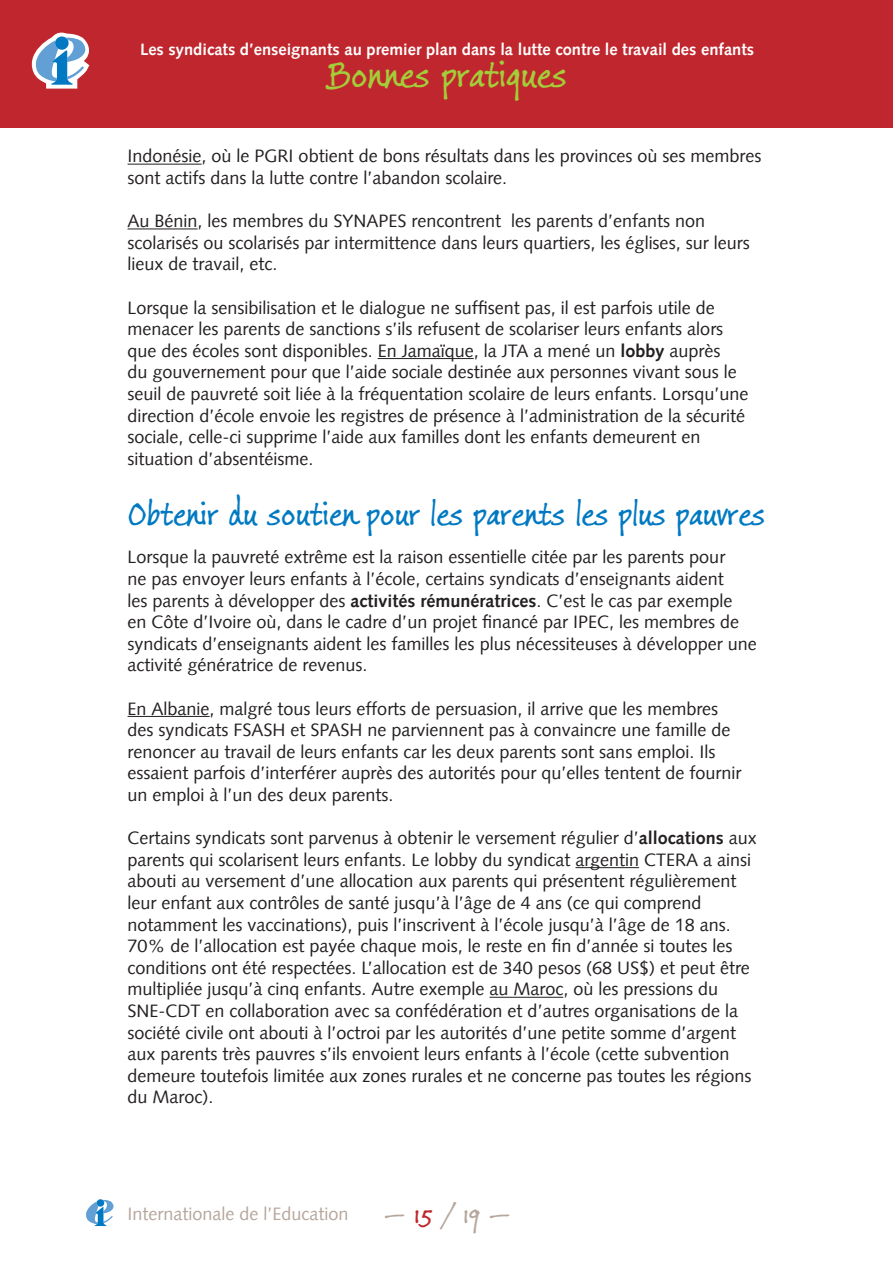
<style>
.page{position:relative;width:893px;height:1263px;background:#fff}
.page>*{position:absolute;margin:0;border:0;box-sizing:border-box;transform-origin:0 0}
.t1{font:40.5px "Jimmy Crack Corn Pro";color:#a3cd39}
.Header_2{font:36px "Jimmy Crack Corn Pro";color:#0079c2}
.Text{font:18px/21.6px "Syntax LT";color:#231f20}
.t2{font:18px "Syntax LT";color:#b6a69c}
.t3{font:700 16.5px "Syntax LT";color:#fff}
.s1{font-weight:700}
.s2{font-family:"Jimmy Crack Corn Pro";font-size:30px}
.s3{font-family:"Jimmy Crack Corn Pro";font-size:30px;color:#c0262d}
</style>
<div class="page">
<div style="left:0;top:0;width:893px;height:128px;background:#c0262d"></div>
<svg style="left:31px;top:32px;width:59px;height:57px"></svg>
<svg style="left:86px;top:1199px;width:28px;height:27px"></svg>
<hr style="left:128px;top:164px;width:74px;height:1px;background:#231f20">
<hr style="left:128px;top:228px;width:70px;height:1px;background:#231f20">
<hr style="left:378px;top:358px;width:96px;height:1px;background:#231f20">
<hr style="left:128px;top:716px;width:82px;height:1px;background:#231f20">
<hr style="left:575px;top:867px;width:64px;height:1px;background:#231f20">
<hr style="left:489px;top:997px;width:74px;height:1px;background:#231f20">
<p class="t3" style="left:140px;top:40px;width:616px">Les syndicats d’enseignants au premier plan dans la lutte contre le travail des enfants</p>
<h1 class="t1" style="left:327px;top:46px;width:241px">Bonnes pratiques</h1>
<p class="Text" style="left:128px;top:145px;width:635px">Indonésie, où le PGRI obtient de bons résultats dans les provinces où ses membres sont actifs dans la lutte contre l’abandon scolaire.</p>
<p class="Text" style="left:128px;top:210px;width:624px">Au Bénin, les membres du SYNAPES rencontrent les parents d’enfants non scolarisés ou scolarisés par intermittence dans leurs quartiers, les églises, sur leurs lieux de travail, etc.</p>
<p class="Text" style="left:128px;top:297px;width:622px">Lorsque la sensibilisation et le dialogue ne suffisent pas, il est parfois utile de menacer les parents de sanctions s’ils refusent de scolariser leurs enfants alors que des écoles sont disponibles. En Jamaïque, la JTA a mené un <span class="s1">lobby</span> auprès<br>du gouvernement pour que l’aide sociale destinée aux personnes vivant sous le seuil de pauvreté soit liée à la fréquentation scolaire de leurs enfants. Lorsqu’une direction d’école envoie les registres de présence à l’administration de la sécurité sociale, celle-ci supprime l’aide aux familles dont les enfants demeurent en situation d’absentéisme.</p>
<p class="Header_2" style="left:128px;top:489px;width:639px">Obtenir du soutien pour les parents les plus pauvres</p>
<p class="Text" style="left:128px;top:546px;width:631px">Lorsque la pauvreté extrême est la raison essentielle citée par les parents pour<br>ne pas envoyer leurs enfants à l’école, certains syndicats d’enseignants aident<br>les parents à développer des <span class="s1">activités rémunératrices</span>. C’est le cas par exemple<br>en Côte d’Ivoire où, dans le cadre d’un projet financé par IPEC, les membres de syndicats d’enseignants aident les familles les plus nécessiteuses à développer une activité génératrice de revenus.</p>
<p class="Text" style="left:128px;top:698px;width:615px">En Albanie, malgré tous leurs efforts de persuasion, il arrive que les membres des syndicats FSASH et SPASH ne parviennent pas à convaincre une famille de renoncer au travail de leurs enfants car les deux parents sont sans emploi. Ils essaient parfois d’interférer auprès des autorités pour qu’elles tentent de fournir un emploi à l’un des deux parents.</p>
<p class="Text" style="left:128px;top:827px;width:631px">Certains syndicats sont parvenus à obtenir le versement régulier d’<span class="s1">allocations</span> aux parents qui scolarisent leurs enfants. Le lobby du syndicat argentin CTERA a ainsi abouti au versement d’une allocation aux parents qui présentent régulièrement leur enfant aux contrôles de santé jusqu’à l’âge de 4 ans (ce qui comprend notamment les vaccinations), puis l’inscrivent à l’école jusqu’à l’âge de 18 ans.<br>70% de l’allocation est payée chaque mois, le reste en fin d’année si toutes les conditions ont été respectées. L’allocation est de 340 pesos (68 US$) et peut être multipliée jusqu’à cinq enfants. Autre exemple au Maroc, où les pressions du SNE-CDT en collaboration avec sa confédération et d’autres organisations de la société civile ont abouti à l’octroi par les autorités d’une petite somme d’argent aux parents très pauvres s’ils envoient leurs enfants à l’école (cette subvention demeure toutefois limitée aux zones rurales et ne concerne pas toutes les régions du Maroc).</p>
<p class="t2" style="left:128px;top:1203px;width:384px">Internationale de l’Education <span class="s2">—</span> <span class="s3">15</span> <span class="s2">/ 19 ―</span></p>
</div>
